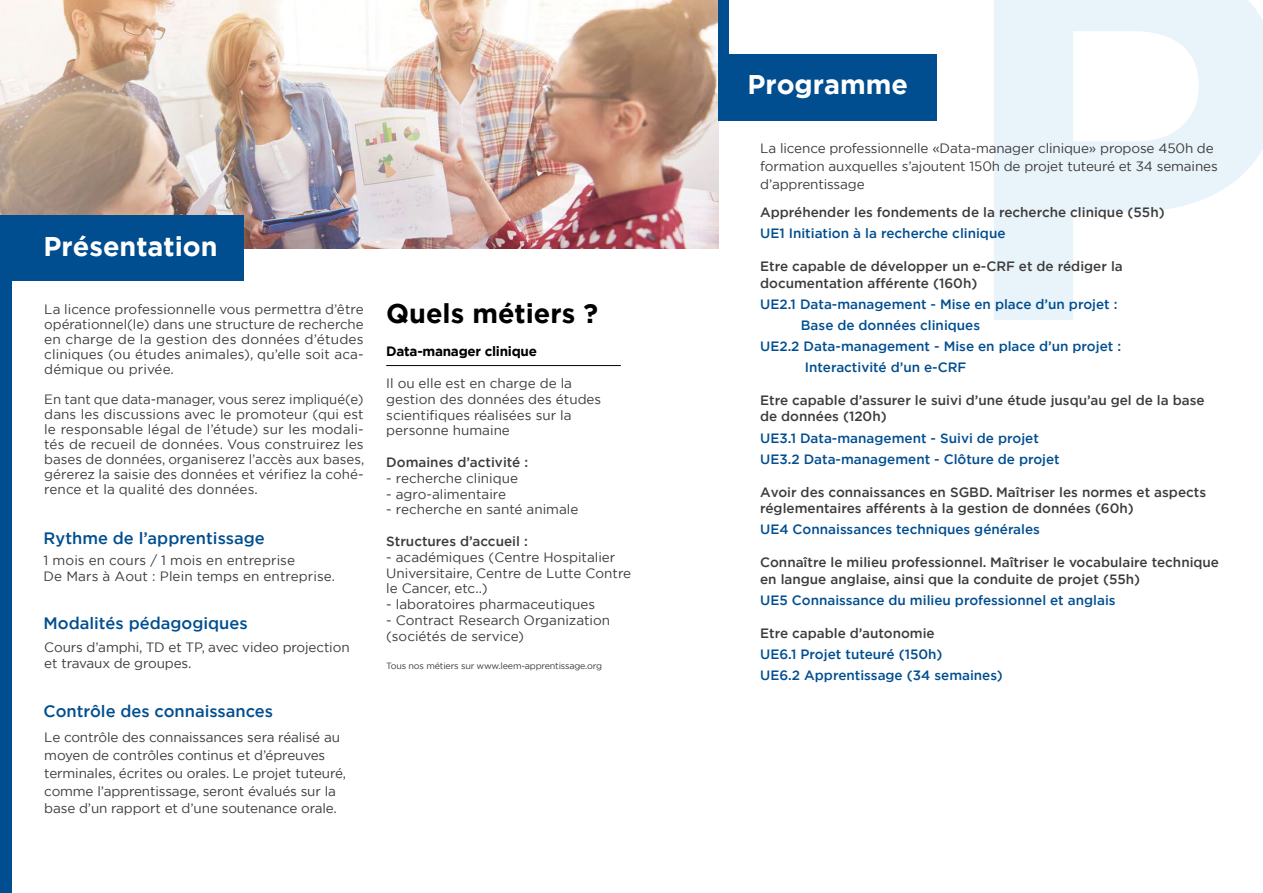
<style>
.page{position:relative;width:1263px;height:893px;background:#fff}
.page>*{position:absolute;margin:0;border:0;box-sizing:border-box;transform-origin:0 0}
.t1{font:700 27px "Gotham";color:#fff}
.t2{font:700 27px "Gotham";color:#000}
.t3{font:500 16.5px "Gotham";color:#004e90}
.t4{font:13.5px/15px "Gotham";letter-spacing:-.01em;color:#3c3c3b}
.t5{font:500 13.5px/16.5px "Gotham";color:#3c3c3b}
.t6{font:500 13.5px/21px "Gotham";color:#004e90}
.t7{font:700 13.5px "Gotham";letter-spacing:-.02em;color:#000}
.t8{font:9px "Gotham";letter-spacing:-.02em;color:#3c3c3b}
</style>
<div class="page">
<svg style="left:994px;top:0;width:269px;height:320px;fill:#e9f3fa"></svg>
<div style="left:0;top:256px;width:11px;height:637px;background:#004e90"></div>
<img style="left:0;top:0;width:719px;height:248px">
<div style="left:0;top:216px;width:244px;height:65px;background:#004e90"></div>
<div style="left:728px;top:54px;width:209px;height:67px;background:#004e90"></div>
<div style="left:719px;top:0;width:10px;height:121px;background:#004e90"></div>
<hr style="left:386px;top:365px;width:235px;height:1px;background:#000">
<h1 class="t1" style="left:44px;top:231px;width:176px">Présentation</h1>
<p class="t4" style="left:44px;top:301px;width:321px;text-align:justify">La licence professionnelle vous permettra d’être opérationnel(le) dans une structure de recherche en charge de la gestion des données d’études cliniques (ou études animales), qu’elle soit aca&shy;démique ou privée.</p>
<p class="t4" style="left:44px;top:391px;width:321px;text-align:justify">En tant que data-manager, vous serez impliqué(e) dans les discussions avec le promoteur (qui est le responsable légal de l’étude) sur les modali&shy;tés de recueil de données. Vous construirez les bases de données, organiserez l’accès aux bases, gérerez la saisie des données et vérifiez la cohé&shy;rence et la qualité des données.</p>
<p class="t3" style="left:44px;top:527px;width:223px">Rythme de l’apprentissage</p>
<p class="t4" style="left:44px;top:552px;width:293px;line-height:15.8px">1 mois en cours / 1 mois en entreprise<br>De Mars à Aout : Plein temps en entreprise.</p>
<p class="t3" style="left:44px;top:612px;width:206px">Modalités pédagogiques</p>
<p class="t4" style="left:44px;top:638px;width:307px;line-height:16.5px">Cours d’amphi, TD et TP, avec video projection et travaux de groupes.</p>
<p class="t3" style="left:44px;top:700px;width:231px">Contrôle des connaissances</p>
<p class="t4" style="left:44px;top:727px;width:303px;line-height:18px">Le contrôle des connaissances sera réalisé au moyen de contrôles continus et d’épreuves terminales, écrites ou orales. Le projet tuteuré, comme l’apprentissage, seront évalués sur la base d’un rapport et d’une soutenance orale.</p>
<h1 class="t2" style="left:386px;top:298px;width:213px">Quels métiers ?</h1>
<p class="t7" style="left:386px;top:343px;width:152px">Data-manager clinique</p>
<p class="t4" style="left:386px;top:375px;width:217px;line-height:15.8px">Il ou elle est en charge de la gestion des données des études scientifiques réalisées sur la personne humaine</p>
<p class="t5" style="left:386px;top:454px;width:143px">Domaines d’activité :</p>
<p class="t4" style="left:386px;top:470px;width:133px">- recherche clinique</p>
<p class="t4" style="left:386px;top:486px;width:121px">- agro-alimentaire</p>
<p class="t4" style="left:386px;top:502px;width:194px">- recherche en santé animale</p>
<p class="t5" style="left:386px;top:533px;width:143px">Structures d’accueil :</p>
<p class="t4" style="left:386px;top:549px;width:246px;line-height:15.8px">- académiques (Centre Hospitalier<br>Universitaire, Centre de Lutte Contre le Cancer, etc..)</p>
<p class="t4" style="left:386px;top:597px;width:210px">- laboratoires pharmaceutiques</p>
<p class="t4" style="left:386px;top:612px;width:225px;line-height:15.8px">- Contract Research Organization (sociétés de service)</p>
<p class="t8" style="left:386px;top:660px;width:217px">Tous nos métiers sur www.leem-apprentissage.org</p>
<h1 class="t1" style="left:747px;top:69px;width:162px">Programme</h1>
<p class="t4" style="left:760px;top:138px;width:459px;line-height:18px">La licence professionnelle «Data-manager clinique» propose 450h de formation auxquelles s’ajoutent 150h de projet tuteuré et 34 semaines d’apprentissage</p>
<p class="t5" style="left:760px;top:204px;width:406px">Appréhender les fondements de la recherche clinique (55h)</p>
<p class="t6" style="left:760px;top:223px;width:247px">UE1 Initiation à la recherche clinique</p>
<p class="t5" style="left:760px;top:258px;width:364px">Etre capable de développer un e-CRF et de rédiger la documentation afférente (160h)</p>
<p class="t6" style="left:760px;top:294px;width:359px">UE2.1 Data-management - Mise en place d’un projet :</p>
<p class="t6" style="left:801px;top:315px;width:181px">Base de données cliniques</p>
<p class="t6" style="left:760px;top:336px;width:363px">UE2.2 Data-management - Mise en place d’un projet :</p>
<p class="t6" style="left:805px;top:357px;width:163px">Interactivité d’un e-CRF</p>
<p class="t5" style="left:760px;top:392px;width:446px">Etre capable d’assurer le suivi d’une étude jusqu’au gel de la base de données (120h)</p>
<p class="t6" style="left:760px;top:427px;width:301px">UE3.1 Data-management - Suivi de projet<br>UE3.2 Data-management - Clôture de projet</p>
<p class="t5" style="left:760px;top:483px;width:448px">Avoir des connaissances en SGBD. Maîtriser les normes et aspects réglementaires afférents à la gestion de données (60h)</p>
<p class="t6" style="left:760px;top:519px;width:281px">UE4 Connaissances techniques générales</p>
<p class="t5" style="left:760px;top:554px;width:460px">Connaître le milieu professionnel. Maîtriser le vocabulaire technique en langue anglaise, ainsi que la conduite de projet (55h)</p>
<p class="t6" style="left:760px;top:589px;width:357px">UE5 Connaissance du milieu professionnel et anglais</p>
<p class="t5" style="left:760px;top:624px;width:176px">Etre capable d’autonomie</p>
<p class="t6" style="left:760px;top:643px;width:244px">UE6.1 Projet tuteuré (150h)<br>UE6.2 Apprentissage (34 semaines)</p>
</div>
